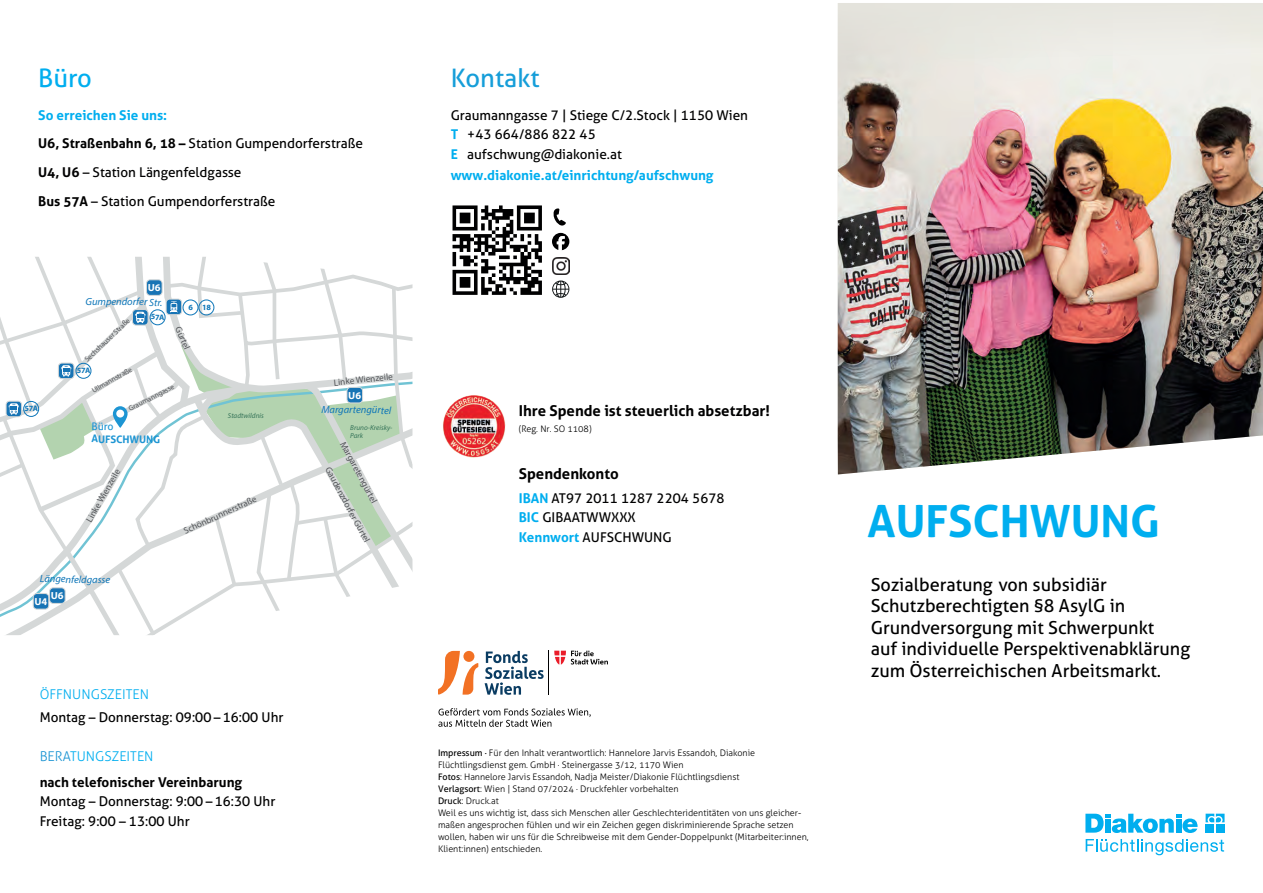
<style>
.page{position:relative;width:1263px;height:893px;background:#fff}
.page>*{position:absolute;margin:0;border:0;box-sizing:border-box;transform-origin:0 0}
.t1{font:700 44.4px "Aller";color:#00aeef}
.t2{font:25.5px "Aller";color:#169ed9}
.t3{font:25.5px "Aller";color:#00aeef}
.t4{font:18px/21.6px "Aller";color:#000001}
.t5{font:700 15px "Aller";color:#000001}
.t6{font:13.5px/19.5px "Aller";color:#000001}
.t7{font:700 13.5px/25.2px "Aller";color:#000001}
.t8{font:700 13.5px "Aller";color:#00aeef}
.t9{font:300 13.5px "Aller";color:#00aeef}
.t10{font:italic 10.5px "Myriad Pro";color:#0e76b8}
.t11{font:700 10.5px "Aller";color:#1d95d3}
.t12{font:10.5px "Aller";color:#1d95d3}
.t13{font:9.15px "Myriad Pro";color:#505256}
.t14{font:300 9px/12px "Aller";color:#000001}
.t15{font:7.35px "Myriad Pro";color:#505256}
.t16{font:italic 7.2px/8.7px "Myriad Pro";color:#367459}
.s1{font-weight:700;color:#00aeef}
.s2{font-weight:700}
.s3{font-weight:300;color:#1d95d3}
.s4{font-weight:300;color:#00aeef}
.s5{font-weight:400}
</style>
<div class="page">
<img style="left:838px;top:3px;width:425px;height:471px">
<img style="left:443px;top:395px;width:63px;height:63px;border-radius:31px">
<svg style="left:438px;top:708px;width:153px;height:19px"></svg>
<hr style="left:549px;top:651px;width:1px;height:44px;background:#000001">
<svg style="left:554px;top:651px;width:54px;height:14px"></svg>
<svg style="left:438px;top:651px;width:40px;height:44px"></svg>
<svg style="left:485px;top:651px;width:59px;height:44px"></svg>
<svg style="left:452px;top:205px;width:90px;height:90px"></svg>
<img style="left:552px;top:257px;width:17px;height:17px">
<svg style="left:552px;top:233px;width:17px;height:17px"></svg>
<svg style="left:553px;top:208px;width:13px;height:18px"></svg>
<svg style="left:552px;top:280px;width:17px;height:18px"></svg>
<svg style="left:1085px;top:814px;width:112px;height:19px"></svg>
<svg style="left:1205px;top:814px;width:19px;height:8px"></svg>
<div style="left:1205px;top:824px;width:9px;height:9px;background:#00aeef"></div>
<div style="left:1216px;top:824px;width:8px;height:9px;background:#00aeef"></div>
<svg style="left:1086px;top:839px;width:138px;height:16px"></svg>
<svg style="left:0;top:257px;width:412px;height:378px"></svg>
<h2 class="t3" style="left:38px;top:62px;width:55px">Büro</h2>
<h3 class="t6" style="left:38px;top:101px;width:326px;line-height:28.7px"><span class="s1">So erreichen Sie uns:<br></span><span class="s2">U6, Straßenbahn 6, 18 –</span> Station Gumpendorferstraße <span class="s2">U4, U6</span> – Station Längenfeldgasse<br><span class="s2">Bus 57A</span> – Station Gumpendorferstraße</h3>
<p class="t10" style="left:86px;top:294px;width:78px;rotate:1deg">Gumpendorfer Str.</p>
<p class="t15" style="left:83px;top:357px;width:61px;rotate:-44deg">Sechshauser Straße</p>
<p class="t13" style="left:183px;top:325px;width:26px;rotate:67deg">Gürtel</p>
<p class="t15" style="left:90px;top:387px;width:47px;rotate:-30deg">Ullmannstraße</p>
<p class="t15" style="left:127px;top:405px;width:51px;rotate:-27deg">Graumanngasse</p>
<p class="t12" style="left:92px;top:420px;width:23px;rotate:1deg">Büro</p>
<p class="t11" style="left:92px;top:432px;width:70px;rotate:1deg">AUFSCHWUNG</p>
<p class="t16" style="left:228px;top:411px;width:37px">Stadtwildnis</p>
<p class="t13" style="left:84px;top:518px;width:61px;rotate:-60deg">Linke Wienzeile</p>
<p class="t10" style="left:40px;top:572px;width:72px;rotate:1deg">Längenfeldgasse</p>
<p class="t13" style="left:182px;top:526px;width:81px;rotate:-25deg">Schönbrunnerstraße</p>
<p class="t13" style="left:333px;top:377px;width:61px;rotate:-6deg">Linke Wienzeile</p>
<p class="t10" style="left:322px;top:402px;width:71px;rotate:1deg">Margartengürtel</p>
<p class="t16" style="left:350px;top:423px;width:44px">Bruno-Kreisky-<br>Park</p>
<p class="t13" style="left:348px;top:439px;width:70px;rotate:62deg">Margaretengürtel</p>
<p class="t13" style="left:333px;top:465px;width:86px;rotate:62deg">Gaudenzdorfer Gürtel</p>
<h3 class="t9" style="left:40px;top:686px;width:111px">ÖFFNUNGSZEITEN</h3>
<h3 class="t6" style="left:40px;top:708px;width:245px">Montag – Donnerstag: 09:00 – 16:00 Uhr</h3>
<h3 class="t7" style="left:40px;top:744px;width:204px"><span class="s3">BERA</span><span class="s4">TUNGSZEITEN<br></span>nach telefonischer Vereinbarung</h3>
<h3 class="t6" style="left:40px;top:791px;width:237px">Montag – Donnerstag: 9:00 – 16:30 Uhr<br>Freitag: 9:00 – 13:00 Uhr</h3>
<h2 class="t2" style="left:451px;top:62px;width:90px">Kontakt</h2>
<h3 class="t6" style="left:451px;top:105px;width:299px">Graumanngasse 7 | Stiege C/2.Stock | 1150 Wien<br><span class="s1">T</span> +43 664/886 822 45<br><span class="s1">E</span> aufschwung@diakonie.at</h3>
<h3 class="t8" style="left:451px;top:167px;width:264px">www.diakonie.at/einrichtung/aufschwung</h3>
<h3 class="t5" style="left:519px;top:401px;width:253px">Ihre Spende ist steuerlich absetzbar!</h3>
<p class="t14" style="left:519px;top:423px;width:74px">(Reg. Nr. SO 1108)</p>
<h3 class="t5" style="left:519px;top:464px;width:102px">Spendenkonto</h3>
<h3 class="t6" style="left:519px;top:488px;width:207px"><span class="s1">IBAN</span> AT97 2011 1287 2204 5678<br><span class="s1">BIC</span> GIBAATWWXXX<br><span class="s1">Kennwort</span> AUFSCHWUNG</h3>
<p class="t14" style="left:438px;top:747px;width:372px"><span class="s5">Impressum ·</span> Für den Inhalt verantwortlich: Hannelore Jarvis Essandoh, Diakonie Flüchtlingsdienst gem. GmbH · Steinergasse 3/12, 1170 Wien<br><span class="s5">Fotos</span>: Hannelore Jarvis Essandoh, Nadja Meister/Diakonie Flüchtlingsdienst<br><span class="s5">Verlagsort</span>: Wien | Stand 07/2024 · Druckfehler vorbehalten<br><span class="s5">Druck</span>: Druck.at<br>Weil es uns wichtig ist, dass sich Menschen aller Geschlechteridentitäten von uns gleicher&shy;maßen angesprochen fühlen und wir ein Zeichen gegen diskriminierende Sprache setzen wollen, haben wir uns für die Schreibweise mit dem Gender-Doppelpunkt (Mitarbeiter:innen, Klient:innen) entschieden.</p>
<h1 class="t1" style="left:868px;top:494px;width:294px">AUFSCHWUNG</h1>
<h3 class="t4" style="left:871px;top:573px;width:321px">Sozialberatung von subsidiär Schutzberechtigten §8 AsylG in Grundversorgung mit Schwerpunkt<br>auf individuelle Perspektivenabklärung zum Österreichischen Arbeitsmarkt.</h3>
</div>
